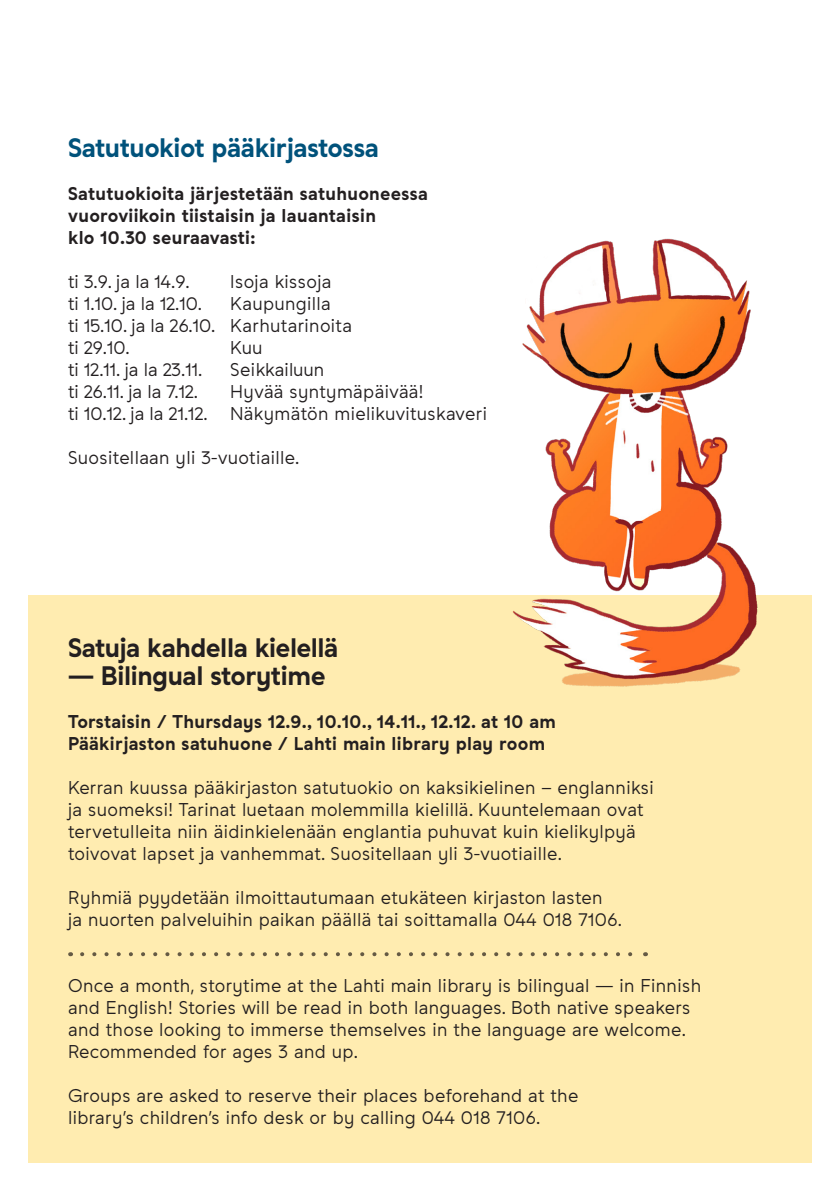
<style>
.page{position:relative;width:840px;height:1191px;background:#fff}
.page>*{position:absolute;margin:0;border:0;box-sizing:border-box;transform-origin:0 0}
.väliotsikko{font:700 26px "Studio Feixen Sans Lahti";letter-spacing:-.015em;color:#231f20}
.väliotsikko-2{font:700 26px "Studio Feixen Sans Lahti";letter-spacing:-.015em;color:#00527b}
.leipäteksti{font:18px/22px "Studio Feixen Sans Lahti";letter-spacing:.02em;color:#231f20}
.leipäteksti-2{font:700 18px/22px "Studio Feixen Sans Lahti";letter-spacing:.02em;color:#231f20}
.leipäteksti-3{font:18px "Studio Feixen Sans Lahti";color:#231f20}
</style>
<div class="page">
<div style="left:28px;top:595px;width:783px;height:567px;background:#ffecb0"></div>
<img style="left:513px;top:238px;width:245px;height:449px">
<svg style="left:82px;top:952px;width:551px;height:4px"></svg>
<p class="väliotsikko-2" style="left:68px;top:132px;width:312px">Satutuokiot pääkirjastossa</p>
<p class="leipäteksti-2" style="left:68px;top:183px;width:361px">Satutuokioita järjestetään satuhuoneessa vuoroviikoin tiistaisin ja lauantaisin<br>klo 10.30 seuraavasti:</p>
<p class="leipäteksti" style="left:68px;top:271px;width:123px">ti 3.9. ja la 14.9.</p>
<p class="leipäteksti" style="left:230px;top:271px;width:103px">Isoja kissoja</p>
<p class="leipäteksti-3" style="left:68px;top:293px;width:135px">ti 1.10. ja la 12.10.</p>
<p class="leipäteksti" style="left:68px;top:293px;width:285px;text-indent:162px">Kaupungilla<br>ti 15.10. ja la 26.10. Karhutarinoita ti 29.10.</p>
<p class="leipäteksti" style="left:230px;top:337px;width:34px">Kuu</p>
<p class="leipäteksti-3" style="left:68px;top:359px;width:136px">ti 12.11. ja la 23.11.</p>
<p class="leipäteksti-3" style="left:230px;top:359px;width:95px">Seikkailuun</p>
<p class="leipäteksti-3" style="left:68px;top:381px;width:131px">ti 26.11. ja la 7.12.</p>
<p class="leipäteksti" style="left:230px;top:381px;width:195px">Hyvää syntymäpäivää!</p>
<p class="leipäteksti-3" style="left:68px;top:403px;width:141px">ti 10.12. ja la 21.12.</p>
<p class="leipäteksti" style="left:230px;top:403px;width:258px">Näkymätön mielikuvituskaveri</p>
<p class="leipäteksti" style="left:68px;top:447px;width:233px">Suositellaan yli 3-vuotiaille.</p>
<p class="väliotsikko" style="left:68px;top:632px;width:271px">Satuja kahdella kielellä</p>
<p class="väliotsikko" style="left:68px;top:660px;width:259px">— Bilingual storytime</p>
<p class="leipäteksti-2" style="left:68px;top:711px;width:489px">Torstaisin / Thursdays 12.9., 10.10., 14.11., 12.12. at 10 am<br>Pääkirjaston satuhuone / Lahti main library play room</p>
<p class="leipäteksti" style="left:68px;top:777px;width:587px">Kerran kuussa pääkirjaston satutuokio on kaksikielinen – englanniksi ja suomeksi! Tarinat luetaan molemmilla kielillä. Kuuntelemaan ovat tervetulleita niin äidinkielenään englantia puhuvat kuin kielikylpyä toivovat lapset ja vanhemmat. Suositellaan yli 3-vuotiaille.</p>
<p class="leipäteksti" style="left:68px;top:887px;width:555px">Ryhmiä pyydetään ilmoittautumaan etukäteen kirjaston lasten<br>ja nuorten palveluihin paikan päällä tai soittamalla 044 018 7106.</p>
<p class="leipäteksti" style="left:68px;top:975px;width:634px">Once a month, storytime at the Lahti main library is bilingual — in Finnish and English! Stories will be read in both languages. Both native speakers and those looking to immerse themselves in the language are welcome.<br>Recommended for ages 3 and up.</p>
<p class="leipäteksti" style="left:68px;top:1085px;width:511px">Groups are asked to reserve their places beforehand at the library’s children’s info desk or by calling 044 018 7106.</p>
</div>
